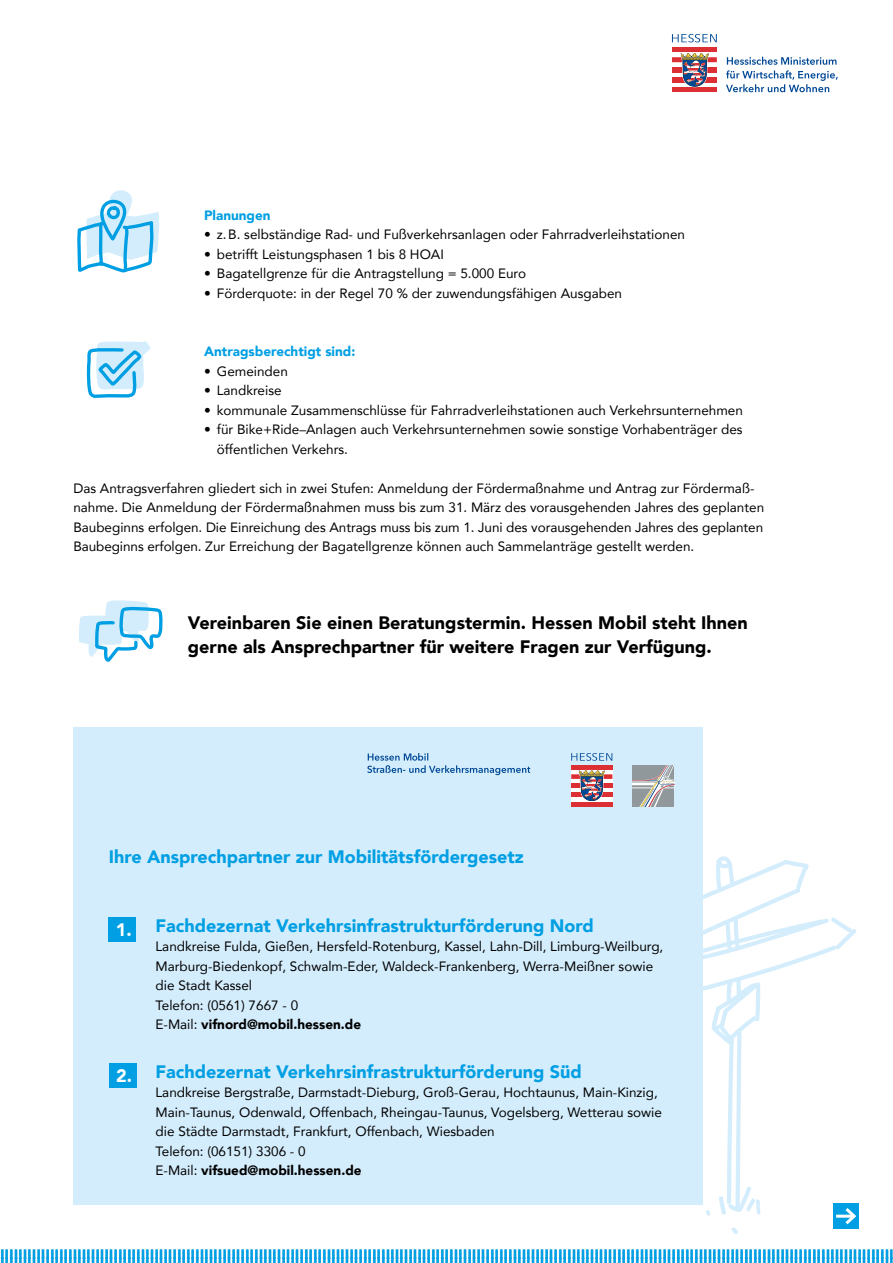
<style>
.page{position:relative;width:893px;height:1263px;background:#fff}
.page>*{position:absolute;margin:0;border:0;box-sizing:border-box;transform-origin:0 0}
.H2_-_Kapitelheadline_am_Raster{font:900 18px "Avenir";color:#009fe3}
.P_-_Fließtext_Hervorhebung{font:900 18px/24px "Avenir";color:#000}
.t1{font:900 18px "Avenir";color:#fff}
.P_-_Fließtext{font:13.5px/19.5px "Avenir";color:#000}
.H3_-_Unterheadline{font:900 13.5px "Avenir";letter-spacing:.04em;color:#009fe3}
.P_-_Fließtext-2{font:900 13.5px "Avenir";color:#000}
.H3_-_Unterheadline-2{font:900 13.5px "Avenir";color:#009fe3}
.s1{font-weight:400}
</style>
<div class="page">
<div style="left:672px;top:47px;width:45px;height:5px;background:#dc2f34"></div>
<div style="left:672px;top:57px;width:45px;height:5px;background:#dc2f34"></div>
<div style="left:672px;top:67px;width:45px;height:5px;background:#dc2f34"></div>
<div style="left:672px;top:77px;width:45px;height:5px;background:#dc2f34"></div>
<div style="left:672px;top:87px;width:45px;height:5px;background:#dc2f34"></div>
<svg style="left:680px;top:53px;width:29px;height:34px"></svg>
<svg style="left:672px;top:34px;width:45px;height:8px"></svg>
<svg style="left:726px;top:57px;width:112px;height:35px"></svg>
<div style="left:73px;top:727px;width:629px;height:478px;background:#d4edfc"></div>
<div style="left:108px;top:917px;width:28px;height:24px;background:#009fe3"></div>
<div style="left:109px;top:1063px;width:27px;height:25px;background:#009fe3"></div>
<svg style="left:367px;top:753px;width:163px;height:22px"></svg>
<div style="left:571px;top:767px;width:41px;height:35px;background:#fff"></div>
<div style="left:571px;top:765px;width:41px;height:5px;background:#dc2f34"></div>
<div style="left:571px;top:774px;width:41px;height:5px;background:#dc2f34"></div>
<div style="left:571px;top:783px;width:41px;height:5px;background:#dc2f34"></div>
<div style="left:571px;top:792px;width:41px;height:5px;background:#dc2f34"></div>
<hr style="left:571px;top:802px;width:41px;height:4px;background:#dc2f34">
<svg style="left:578px;top:770px;width:27px;height:31px"></svg>
<svg style="left:571px;top:753px;width:41px;height:8px"></svg>
<svg style="left:633px;top:765px;width:41px;height:42px;background:#a9aaac"></svg>
<svg style="left:77px;top:190px;width:82px;height:83px"></svg>
<svg style="left:86px;top:341px;width:64px;height:57px"></svg>
<svg style="left:79px;top:600px;width:84px;height:62px"></svg>
<div style="left:833px;top:1203px;width:26px;height:26px;background:#009fe3"></div>
<svg style="left:702px;top:854px;width:155px;height:380px"></svg>
<h3 class="H3_-_Unterheadline-2" style="left:204px;top:203px;width:68px">Planungen</h3>
<p class="P_-_Fließtext" style="left:204px;top:224px;width:482px">• z.B. selbständige Rad- und Fußverkehrsanlagen oder Fahrradverleihstationen</p>
<p class="P_-_Fließtext" style="left:204px;top:244px;width:241px">• betrifft Leistungsphasen 1 bis 8 HOAI</p>
<p class="P_-_Fließtext" style="left:204px;top:263px;width:323px">• Bagatellgrenze für die Antragstellung = 5.000 Euro</p>
<p class="P_-_Fließtext" style="left:204px;top:283px;width:419px">• Förderquote: in der Regel 70 % der zuwendungsfähigen Ausgaben</p>
<h3 class="H3_-_Unterheadline-2" style="left:204px;top:340px;width:153px">Antragsberechtigt sind:</h3>
<p class="P_-_Fließtext" style="left:204px;top:361px;width:85px">• Gemeinden</p>
<p class="P_-_Fließtext" style="left:204px;top:380px;width:79px">• Landkreise</p>
<p class="P_-_Fließtext" style="left:204px;top:400px;width:540px">• kommunale Zusammenschlüsse für Fahrradverleihstationen auch Verkehrsunternehmen</p>
<p class="P_-_Fließtext" style="left:217px;top:419px;width:527px;text-indent:-13px">• für Bike+Ride–Anlagen auch Verkehrsunternehmen sowie sonstige Vorhabenträger des öffentlichen Verkehrs.</p>
<p class="P_-_Fließtext" style="left:73px;top:478px;width:692px">Das Antragsverfahren gliedert sich in zwei Stufen: Anmeldung der Fördermaßnahme und Antrag zur Fördermaß&shy;nahme. Die Anmeldung der Fördermaßnahmen muss bis zum 31. März des vorausgehenden Jahres des geplanten Baubeginns erfolgen. Die Einreichung des Antrags muss bis zum 1. Juni des vorausgehenden Jahres des geplanten Baubeginns erfolgen. Zur Erreichung der Bagatellgrenze können auch Sammelanträge gestellt werden.</p>
<p class="P_-_Fließtext_Hervorhebung" style="left:188px;top:611px;width:561px">Vereinbaren Sie einen Beratungstermin. Hessen Mobil steht Ihnen gerne als Ansprechpartner für weitere Fragen zur Verfügung.</p>
<h2 class="H2_-_Kapitelheadline_am_Raster" style="left:109px;top:842px;width:416px">Ihre Ansprechpartner zur Mobilitätsfördergesetz</h2>
<h1 class="t1" style="left:116px;top:914px;width:17px">1.</h1>
<h1 class="t1" style="left:116px;top:1061px;width:17px">2.</h1>
<h2 class="H2_-_Kapitelheadline_am_Raster" style="left:156px;top:910px;width:440px">Fachdezernat Verkehrsinfrastrukturförderung Nord</h2>
<p class="P_-_Fließtext" style="left:156px;top:936px;width:509px">Landkreise Fulda, Gießen, Hersfeld-Rotenburg, Kassel, Lahn-Dill, Limburg-Weilburg,<br>Marburg-Biedenkopf, Schwalm-Eder, Waldeck-Frankenberg, Werra-Meißner sowie die Stadt Kassel</p>
<p class="P_-_Fließtext" style="left:156px;top:995px;width:144px">Telefon: (0561) 7667 - 0</p>
<p class="P_-_Fließtext-2" style="left:156px;top:1013px;width:207px"><span class="s1">E-Mail:</span> vifnord@mobil.hessen.de</p>
<h2 class="H2_-_Kapitelheadline_am_Raster" style="left:156px;top:1056px;width:428px">Fachdezernat Verkehrsinfrastrukturförderung Süd</h2>
<p class="P_-_Fließtext" style="left:156px;top:1082px;width:508px">Landkreise Bergstraße, Darmstadt-Dieburg, Groß-Gerau, Hochtaunus, Main-Kinzig,<br>Main-Taunus, Odenwald, Offenbach, Rheingau-Taunus, Vogelsberg, Wetterau sowie die Städte Darmstadt, Frankfurt, Offenbach, Wiesbaden</p>
<p class="P_-_Fließtext" style="left:156px;top:1141px;width:152px">Telefon: (06151) 3306 - 0</p>
<p class="P_-_Fließtext-2" style="left:156px;top:1159px;width:208px"><span class="s1">E-Mail:</span> vifsued@mobil.hessen.de</p>
<p class="H3_-_Unterheadline" style="left:0;top:1243px;width:895px">IIIIIIIIIIIIIIIIIIIIIIIIIIIIIIIIIIIIIIIIIIIIIIIIIIIIIIIIIIIIIIIIIIIIIIIIIIIIIIIIIIIIIIIIIIIIIIIIIIIIIIIIIIIIIIIIIIIIIIIIIIIIIIIIIIIIIIIIIIIIIIIIIIIIIIIIIIIIIIIIIIIIIIIIIIIIIIIIIIIIIIIIIIIIIIIIIIIII</p>
</div>
